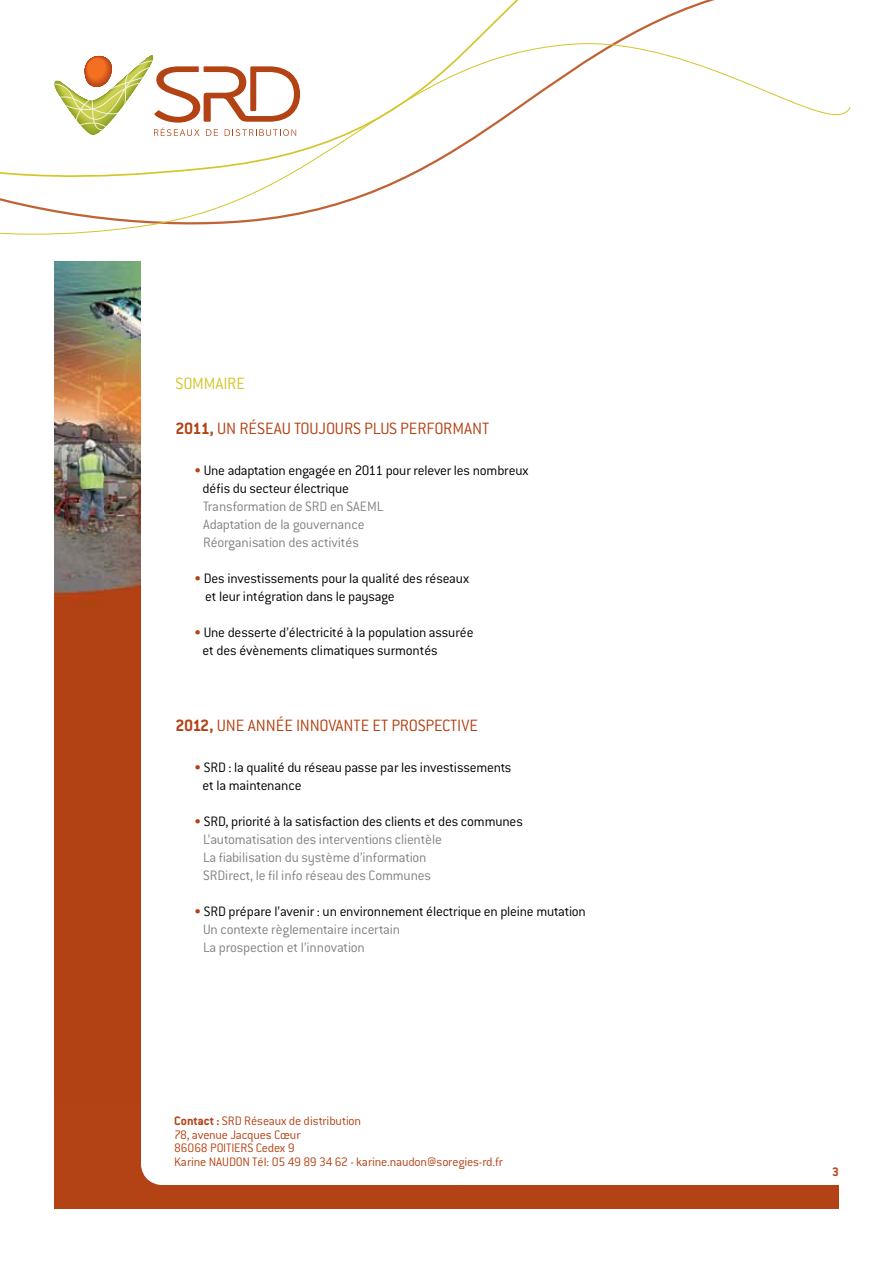
<style>
.page{position:relative;width:893px;height:1263px;background:#fff}
.page>*{position:absolute;margin:0;border:0;box-sizing:border-box;transform-origin:0 0}
.t1{font:300 18px "Conduit ITC";color:#b34215}
.t2{font:300 18px "Conduit ITC";color:#d4c528}
.t3{font:300 15px/18px "Conduit ITC";letter-spacing:-.015em;color:#000}
.t4{font:300 15px/18px "Conduit ITC";letter-spacing:-.015em;color:#808285}
.t5{font:300 13.5px/13.5px "Conduit ITC";letter-spacing:-.015em;color:#b34215}
.t6{font:700 13.5px "Conduit ITC";color:#b34215}
.s1{font-weight:700}
.s2{color:#b34215}
.s3{color:#000}
.s4{color:#808285}
</style>
<div class="page">
<div style="left:54px;top:1185px;width:785px;height:24px;background:#b34215"></div>
<div style="left:54px;top:261px;width:86px;height:930px;background:#b34215"></div>
<img style="left:54px;top:274px;width:86px;height:332px">
<svg style="left:140px;top:1157px;width:20px;height:28px"></svg>
<svg style="left:0;top:210px;width:320px;height:64px"></svg>
<svg style="left:0;top:0;width:851px;height:210px"></svg>
<p class="t2" style="left:175px;top:374px;width:49px">Sommaire</p>
<p class="t1" style="left:175px;top:419px;width:91px"><span class="s1">2011,</span> un réseau</p>
<p class="t1" style="left:294px;top:419px;width:10px">toujours</p>
<p class="t1" style="left:364px;top:419px;width:110px">plus per for mant</p>
<p class="t3" style="left:202px;top:461px;width:328px;text-indent:-8px"><span class="s2">•</span> Une adaptation engagée en 2011 pour relever les nombreux défis du secteur électrique</p>
<p class="t4" style="left:203px;top:497px;width:173px">Transformation de SRD en SAEML<br>Adaptation de la gouvernance<br>Réorganisation des activités</p>
<p class="t3" style="left:205px;top:569px;width:266px;text-indent:-10px"><span class="s2">•</span> Des investissements pour la qualité des réseaux et leur intégration dans le paysage</p>
<p class="t3" style="left:202px;top:623px;width:273px;text-indent:-8px"><span class="s2">•</span> Une desserte d’électricité à la population assurée et des évènements climatiques surmontés</p>
<p class="t1" style="left:175px;top:716px;width:130px"><span class="s1">2012,</span> une ann ée innovante</p>
<p class="t1" style="left:372px;top:716px;width:28px">et prospective</p>
<p class="t3" style="left:202px;top:758px;width:310px;text-indent:-8px"><span class="s2">•</span> SRD : la qualité du réseau passe par les investissements et la maintenance</p>
<p class="t4" style="left:203px;top:812px;width:321px;text-indent:-9px"><span class="s2">•</span> <span class="s3">SRD, priorité à la satisfaction des clients et des communes </span>L’automatisation des interventions clientèle<br>La fiabilisation du système d’information<br>SRDirect, le fil info réseau des Communes</p>
<p class="t3" style="left:203px;top:902px;width:384px;text-indent:-9px"><span class="s2">•</span> SRD prépare l’avenir : un environnement électrique en pleine mutation<br><span class="s4">Un contexte règlementaire incertain<br>La prospection et l’innovation</span></p>
<p class="t5" style="left:174px;top:1114px;width:330px"><span class="s1">Contact :</span> SRD Réseaux de distribution<br>78, avenue Jacques Cœur<br>86068 POITIERS Cedex 9<br>Karine NAUDON Tél: 05 49 89 34 62 - karine.naudon@soregies-rd.fr</p>
<p class="t6" style="left:832px;top:1164px;width:8px">3</p>
</div>
